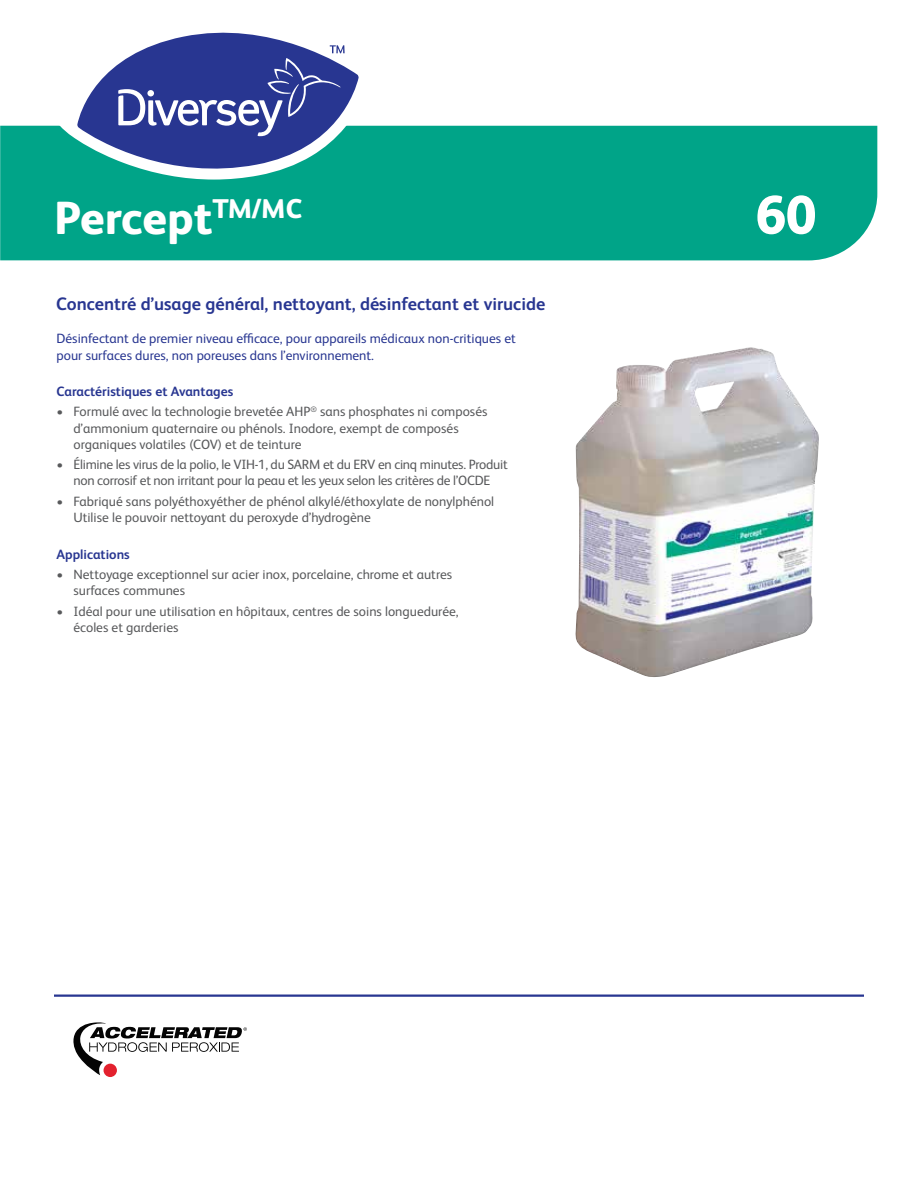
<style>
.page{position:relative;width:918px;height:1188px;background:#fff}
.page>*{position:absolute;margin:0;border:0;box-sizing:border-box;transform-origin:0 0}
.t1{font:800 54px "FS Albert Pro";color:#fff}
.t2{font:800 46.5px "FS Albert Pro";color:#fff}
.t3{font:700 18px "FS Albert Pro";color:#283691}
.t4{font:13.5px/16.2px "FS Albert Pro";color:#58595b}
.t5{font:13.5px/16.2px "FS Albert Pro";letter-spacing:-.02em;color:#58595b;text-align:center}
.t6{font:13.5px/16.2px "FS Albert Pro";color:#283691}
.t7{font:700 13.5px "FS Albert Pro";color:#283691}
</style>
<div class="page">
<svg style="left:104px;top:1064px;width:13px;height:13px"></svg>
<svg style="left:73px;top:1022px;width:174px;height:53px"></svg>
<div style="left:0;top:126px;width:877px;height:134px;background:#00a488"></div>
<hr style="left:54px;top:995px;width:810px;height:2px;background:#283691">
<img style="left:575px;top:347px;width:244px;height:330px">
<svg style="left:57px;top:125px;width:317px;height:55px;background:#14ab91"></svg>
<svg style="left:77px;top:32px;width:282px;height:149px"></svg>
<svg style="left:118px;top:45px;width:227px;height:91px;background:#4d59a4"></svg>
<h2 class="t2" style="left:54px;top:181px;width:250px">Percept<sup>TM/MC</sup></h2>
<h1 class="t1" style="left:756px;top:173px;width:63px">60</h1>
<h3 class="t3" style="left:56px;top:291px;width:491px">Concentré d’usage général, nettoyant, désinfectant et virucide</h3>
<p class="t6" style="left:57px;top:330px;width:461px">Désinfectant de premier niveau efficace, pour appareils médicaux non-critiques et pour surfaces dures, non poreuses dans l’environnement.</p>
<p class="t7" style="left:57px;top:382px;width:178px">Caractéristiques et Avantages</p>
<p class="t4" style="left:74px;top:403px;width:415px;text-indent:-17px">• Formulé avec la technologie brevetée AHP<sup>®</sup> sans phosphates ni composés d’ammonium quaternaire ou phénols. Inodore, exempt de composés organiques volatiles (COV) et de teinture</p>
<p class="t5" style="left:57px;top:456px;width:453px">• Élimine les virus de la polio, le VIH-1, du SARM et du ERV en cinq minutes. Produit non corrosif et non irritant pour la peau et les yeux selon les critères de l’OCDE</p>
<p class="t4" style="left:74px;top:492px;width:422px;text-indent:-17px">• Fabriqué sans polyéthoxyéther de phénol alkylé/éthoxylate de nonylphénol<br>Utilise le pouvoir nettoyant du peroxyde d’hydrogène</p>
<p class="t7" style="left:57px;top:544px;width:75px">Applications</p>
<p class="t4" style="left:74px;top:565px;width:380px;text-indent:-17px">• Nettoyage exceptionnel sur acier inox, porcelaine, chrome et autres surfaces communes</p>
<p class="t4" style="left:74px;top:602px;width:387px;text-indent:-17px">• Idéal pour une utilisation en hôpitaux, centres de soins longuedurée, écoles et garderies</p>
</div>
